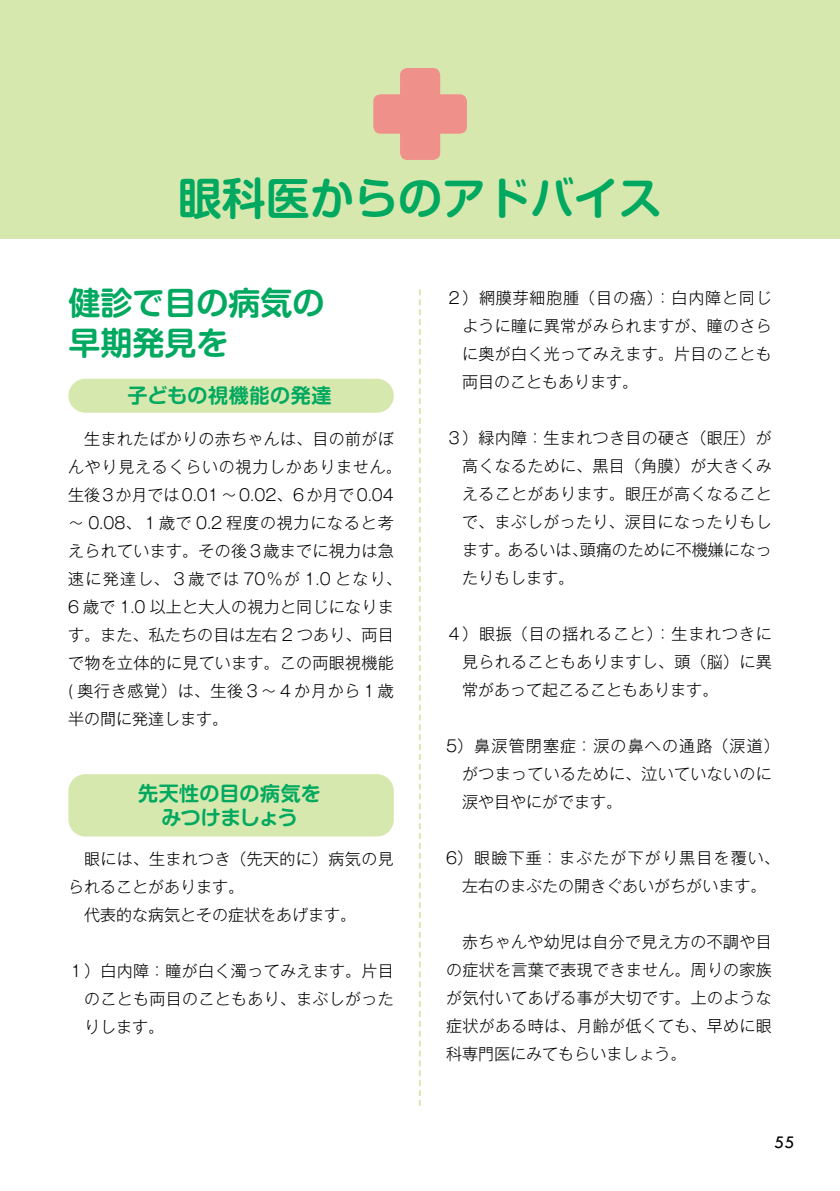
<style>
.page{position:relative;width:840px;height:1191px;background:#fff}
.page>*{position:absolute;margin:0;border:0;box-sizing:border-box;transform-origin:0 0}
.t1{font:700 44px "Shin M Go Pro De";color:#00a95f}
.t2{font:700 32px/40px "Shin M Go Pro De";color:#00a95f}
.t3{font:700 20px/24px "Shin M Go Pro De";letter-spacing:.01em;color:#00a95f;text-align:center}
.t4{font:700 20px "Shin M Go Pro De";letter-spacing:.03em;color:#00a95f}
.t5{font:18.4px "Tw Cen";color:#000}
.t6{font:300 16px/28px "Gothic MB101 Pro";letter-spacing:.02em;color:#000;text-align:justify}
.t7{font:300 16px/28px "Gothic MB101 Pro";color:#000;text-align:center}
</style>
<div class="page">
<svg style="left:418px;top:289px;width:2px;height:817px"></svg>
<div style="left:68px;top:379px;width:325px;height:34px;background:#d7e8af;border-radius:17px"></div>
<div style="left:68px;top:774px;width:325px;height:62px;background:#d7e8af;border-radius:17px"></div>
<div style="left:0;top:0;width:839px;height:238px;background:#d7e8af"></div>
<svg style="left:373px;top:68px;width:93px;height:92px"></svg>
<h1 class="t1" style="left:178px;top:162px;width:485px">眼科医からのアドバイス</h1>
<h2 class="t2" style="left:68px;top:278px;width:258px">健診で目の病気の早期発見を</h2>
<p class="t4" style="left:127px;top:379px;width:205px">子どもの視機能の発達</p>
<p class="t6" style="left:68px;top:422px;width:335px;text-align:left;text-indent:16px">生まれたばかりの赤ちゃんは、目の前がぼんやり見えるくらいの視力しかありません。生後3か月では0.01〜0.02、6か月で0.04〜 0.08、１歳で 0.2 程度の視力になると考えられています。その後３歳までに視力は急速に発達し、３歳では 70％が 1.0 となり、<br>6 歳で 1.0 以上と大人の視力と同じになります。また、私たちの目は左右 2 つあり、両目で物を立体的に見ています。この両眼視機能( 奥行き感覚）は、生後３〜４か月から１歳半の間に発達します。</p>
<p class="t3" style="left:138px;top:779px;width:184px">先天性の目の病気をみつけましょう</p>
<p class="t6" style="left:84px;top:842px;width:311px">眼には、生まれつき（先天的に）病気の見</p>
<p class="t7" style="left:68px;top:870px;width:177px">られることがあります。</p>
<p class="t7" style="left:84px;top:898px;width:274px">代表的な病気とその症状をあげます。</p>
<p class="t6" style="left:84px;top:954px;width:311px;text-indent:-16px">１）白内障：瞳が白く濁ってみえます。片目のことも両目のこともあり、まぶしがったりします。</p>
<p class="t6" style="left:462px;top:281px;width:311px;text-indent:-16px">２）網膜芽細胞腫（目の癌）：白内障と同じように瞳に異常がみられますが、瞳のさらに奥が白く光ってみえます。片目のことも両目のこともあります。</p>
<p class="t6" style="left:462px;top:421px;width:311px;text-indent:-16px">３）緑内障：生まれつき目の硬さ（眼圧）が高くなるために、黒目（角膜）が大きくみえることがあります。眼圧が高くなることで、まぶしがったり、涙目になったりもします。あるいは、頭痛のために不機嫌になったりもします。</p>
<p class="t6" style="left:462px;top:617px;width:311px;text-indent:-16px">４）眼振（目の揺れること）：生まれつきに見られることもありますし、頭（脳）に異常があって起こることもあります。</p>
<p class="t6" style="left:462px;top:729px;width:319px;text-align:left;text-indent:-16px">5）鼻涙管閉塞症：涙の鼻への通路（涙道）がつまっているために、泣いていないのに涙や目やにがでます。</p>
<p class="t7" style="left:446px;top:841px;width:335px">6）眼瞼下垂：まぶたが下がり黒目を覆い、左右のまぶたの開きぐあいがちがいます。</p>
<p class="t6" style="left:446px;top:925px;width:327px;text-indent:16px">赤ちゃんや幼児は自分で見え方の不調や目の症状を言葉で表現できません。周りの家族が気付いてあげる事が大切です。上のような症状がある時は、月齢が低くても、早めに眼科専門医にみてもらいましょう。</p>
<p class="t5" style="left:773px;top:1131px;width:22px">55</p>
</div>
